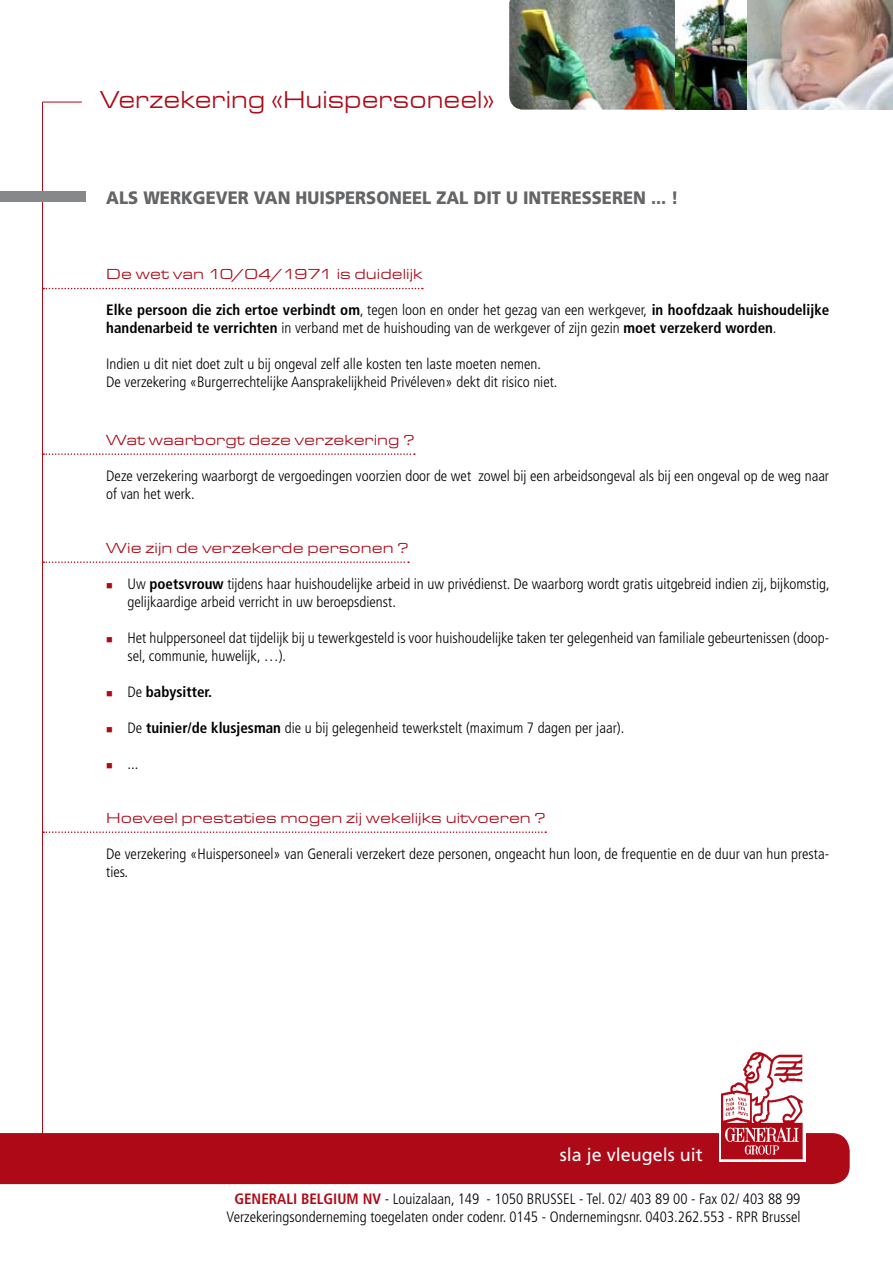
<style>
.page{position:relative;width:893px;height:1263px;background:#fff}
.page>*{position:absolute;margin:0;border:0;box-sizing:border-box;transform-origin:0 0}
.t1{font:25.2px "Eurostar Regular Extended";color:#ae0917;scale:.92 1}
.t2{font:900 18px "Frutiger LT Std";color:#646567;scale:.92 1}
.t3{font:18px "Frutiger LT Std";color:#fff}
.t4{font:300 condensed 15px/18px "Frutiger LT Std";color:#000}
.t5{font:700 condensed 15px/18px "Frutiger LT Std";color:#000}
.t6{font:15px "Eurostar Regular Extended";color:#ae0917}
.s1{font-weight:300}
.s2{color:#ae0917}
.s3{font-weight:700}
.s4{font-weight:700;color:#ae0917}
</style>
<div class="page">
<hr style="left:43px;top:102px;width:39px;height:1px;background:#ae0917">
<hr style="left:42px;top:102px;width:1px;height:1057px;background:#ae0917">
<div style="left:0;top:1133px;width:850px;height:51px;background:#ae0917"></div>
<img style="left:719px;top:1052px;width:86px;height:110px">
<svg style="left:43px;top:288px;width:380px;height:1px"></svg>
<svg style="left:43px;top:453px;width:372px;height:2px"></svg>
<svg style="left:43px;top:561px;width:366px;height:2px"></svg>
<svg style="left:43px;top:831px;width:503px;height:2px"></svg>
<div style="left:1px;top:191px;width:85px;height:11px;background:#878889"></div>
<img style="left:747px;top:1px;width:146px;height:109px">
<img style="left:509px;top:0;width:238px;height:110px">
<h1 class="t1" style="left:101px;top:84px;width:430px">Verzekering «Huispersoneel»</h1>
<p class="t2" style="left:106px;top:187px;width:623px">ALS WERKGEVER VAN HUISPERSONEEL ZAL DIT U INTERESSEREN ... !</p>
<p class="t6" style="left:106px;top:265px;width:318px">De wet van 10/04/1971 is duidelijk</p>
<p class="t5" style="left:106px;top:301px;width:724px">Elke persoon die zich ertoe verbindt om<span class="s1">, tegen loon en onder het gezag van een werkgever,</span> in hoofdzaak huishoudelijke handenarbeid te verrichten <span class="s1">in verband met de huishouding van de werkgever of zijn gezin</span> moet verzekerd worden<span class="s1">.</span></p>
<p class="t4" style="left:106px;top:355px;width:453px">Indien u dit niet doet zult u bij ongeval zelf alle kosten ten laste moeten nemen.<br>De verzekering «Burgerrechtelijke Aansprakelijkheid Privéleven» dekt dit risico niet.</p>
<p class="t6" style="left:106px;top:430px;width:310px">Wat waarborgt deze verzekering ?</p>
<p class="t4" style="left:106px;top:467px;width:724px">Deze verzekering waarborgt de vergoedingen voorzien door de wet zowel bij een arbeidsongeval als bij een ongeval op de weg naar of van het werk.</p>
<p class="t6" style="left:106px;top:538px;width:304px">Wie zijn de verzekerde personen ?</p>
<p class="t4" style="left:128px;top:575px;width:704px;text-indent:-21px"><span class="s2">■</span> Uw <span class="s3">poetsvrouw</span> tijdens haar huishoudelijke arbeid in uw privédienst. De waarborg wordt gratis uitgebreid indien zij, bijkomstig, gelijkaardige arbeid verricht in uw beroepsdienst.</p>
<p class="t4" style="left:128px;top:629px;width:703px;text-indent:-21px"><span class="s2">■</span> Het hulppersoneel dat tijdelijk bij u tewerkgesteld is voor huishoudelijke taken ter gelegenheid van familiale gebeurtenissen (doop&shy;sel, communie, huwelijk, …).</p>
<p class="t5" style="left:106px;top:683px;width:107px"><span class="s2">■</span> <span class="s1">De</span> babysitter.</p>
<p class="t4" style="left:106px;top:719px;width:519px"><span class="s2">■</span> De <span class="s3">tuinier/de klusjesman</span> die u bij gelegenheid tewerkstelt (maximum 7 dagen per jaar).</p>
<p class="t4" style="left:106px;top:755px;width:34px"><span class="s2">■</span> ...</p>
<p class="t6" style="left:106px;top:808px;width:441px">Hoeveel prestaties mogen zij wekelijks uitvoeren ?</p>
<p class="t4" style="left:106px;top:845px;width:724px">De verzekering «Huispersoneel» van Generali verzekert deze personen, ongeacht hun loon, de frequentie en de duur van hun presta&shy;ties.</p>
<p class="t3" style="left:560px;top:1144px;width:145px">sla je vleugels uit</p>
<p class="t4" style="left:226px;top:1189px;width:575px;text-align:center"><span class="s4">GENERALI BELGIUM NV</span> - Louizalaan, 149 - 1050 BRUSSEL - Tel. 02/ 403 89 00 - Fax 02/ 403 88 99<br>Verzekeringsonderneming toegelaten onder codenr. 0145 - Ondernemingsnr. 0403.262.553 - RPR Brussel</p>
</div>
